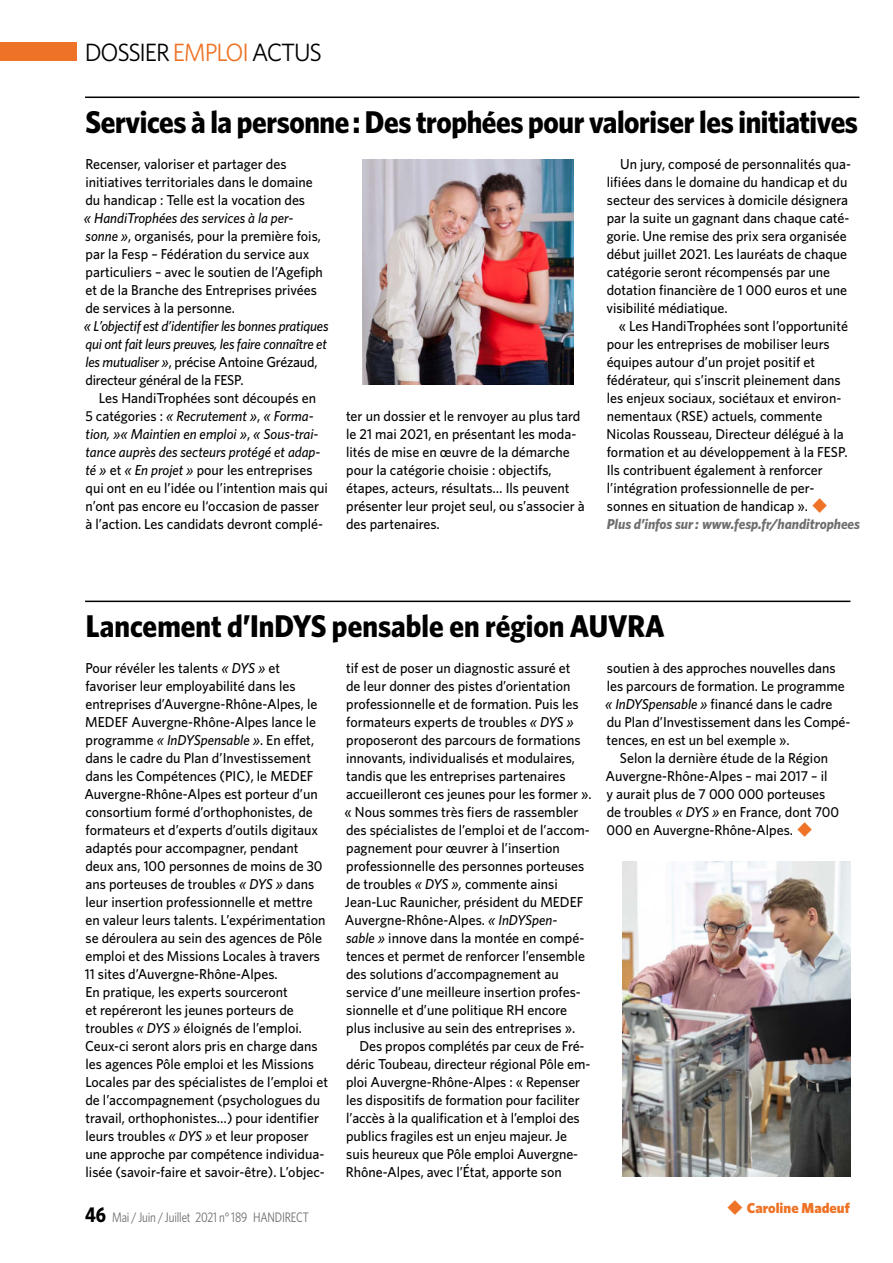
<style>
.page{position:relative;width:893px;height:1263px;background:#fff}
.page>*{position:absolute;margin:0;border:0;box-sizing:border-box;transform-origin:0 0}
.t1{font:700 31.5px "Whitney Narrow";letter-spacing:-.015em;color:#000}
.t2{font:25.05px "Whitney";letter-spacing:-.05em;color:#000}
.t3{font:500 14.4px/18px "Whitney";color:#000}
.t4{font:italic 500 14.4px/18px "Whitney";letter-spacing:-.015em;color:#000}
.t5{font:italic 700 14.4px "Whitney";letter-spacing:-.005em;color:#706f6f}
.t6{font:900 14.4px "Whitney";color:#ee7326}
.t7{font:13.8px "Whitney Narrow";letter-spacing:-.015em;color:#706f6f;scale:.9 1}
.s1{color:#ee7326}
.s2{font-style:italic}
.s3{font-style:normal}
.s4{font-weight:700;font-size:21.3px;color:#000}
</style>
<div class="page">
<div style="left:0;top:43px;width:76px;height:18px;background:#ee7326"></div>
<hr style="left:85px;top:97px;width:774px;height:1px;background:#000">
<hr style="left:85px;top:601px;width:765px;height:1px;background:#000">
<img style="left:623px;top:862px;width:227px;height:314px">
<img style="left:362px;top:160px;width:211px;height:225px">
<h2 class="t2" style="left:85px;top:38px;width:239px">DOSSIER <span class="s1">EMPLOI</span> ACTUS</h2>
<h1 class="t1" style="left:86px;top:104px;width:774px">Services à la personne : Des trophées pour valoriser les initiatives</h1>
<p class="t3" style="left:85px;top:154px;width:229px">Recenser, valoriser et partager des initiatives territoriales dans le domaine du handicap : Telle est la vocation des</p>
<p class="t3" style="left:84px;top:208px;width:241px"><span class="s2">« HandiTrophées des services à la per&shy;sonne »</span>, organisés, pour la première fois, par la Fesp – Fédération du service aux particuliers – avec le soutien de l’Agefiph et de la Branche des Entreprises privées de services à la personne.</p>
<p class="t4" style="left:84px;top:316px;width:246px">« L’objectif est d’identifier les bonnes pratiques qui ont fait leurs preuves, les faire connaître et les mutualiser »<span class="s3">, précise Antoine Grézaud, directeur général de la FESP.</span></p>
<p class="t3" style="left:85px;top:388px;width:244px;text-indent:13px">Les HandiTrophées sont découpés en<br>5 catégories : <span class="s2">« Recrutement »</span>, <span class="s2">« Forma&shy;tion, »« Maintien en emploi »</span>, <span class="s2">« Sous-trai&shy;tance auprès des secteurs protégé et adap&shy;té »</span> et <span class="s2">« En projet »</span> pour les entreprises qui ont en eu l’idée ou l’intention mais qui n’ont pas encore eu l‘occasion de passer à l’action. Les candidats devront complé-</p>
<p class="t3" style="left:346px;top:406px;width:240px">ter un dossier et le renvoyer au plus tard le 21 mai 2021, en présentant les moda&shy;lités de mise en œuvre de la démarche pour la catégorie choisie : objectifs, étapes, acteurs, résultats… Ils peuvent présenter leur projet seul, ou s’associer à des partenaires.</p>
<p class="t3" style="left:606px;top:154px;width:246px;text-indent:14px">Un jury, composé de personnalités qua&shy;lifiées dans le domaine du handicap et du secteur des services à domicile désignera par la suite un gagnant dans chaque caté&shy;gorie. Une remise des prix sera organisée début juillet 2021. Les lauréats de chaque catégorie seront récompensés par une dotation financière de 1 000 euros et une visibilité médiatique.</p>
<p class="t3" style="left:607px;top:316px;width:243px;text-indent:12px">« Les HandiTrophées sont l’opportunité pour les entreprises de mobiliser leurs équipes autour d’un projet positif et fédérateur, qui s’inscrit pleinement dans les enjeux sociaux, sociétaux et environ&shy;nementaux (RSE) actuels, commente Nicolas Rousseau, Directeur délégué à la formation et au développement à la FESP.<br>Ils contribuent également à renforcer l’intégration professionnelle de per&shy;sonnes en situation de handicap ». <span class="s1">◆</span></p>
<p class="t5" style="left:607px;top:516px;width:255px">Plus d’infos sur : www.fesp.fr/handitrophees</p>
<h1 class="t1" style="left:86px;top:608px;width:580px">Lancement d’InDYS pensable en région AUVRA</h1>
<p class="t3" style="left:84px;top:658px;width:245px">Pour révéler les talents <span class="s2">« DYS »</span> et favoriser leur employabilité dans les entreprises d’Auvergne-Rhône-Alpes, le MEDEF Auvergne-Rhône-Alpes lance le programme <span class="s2">« InDYSpensable »</span>. En effet, dans le cadre du Plan d’Investissement dans les Compétences (PIC), le MEDEF Auvergne-Rhône-Alpes est porteur d’un consortium formé d’orthophonistes, de formateurs et d’experts d’outils digitaux adaptés pour accompagner, pendant deux ans, 100 personnes de moins de 30 ans porteuses de troubles <span class="s2">« DYS »</span> dans leur insertion professionnelle et mettre en valeur leurs talents. L’expérimentation se déroulera au sein des agences de Pôle emploi et des Missions Locales à travers 11 sites d’Auvergne-Rhône-Alpes.<br>En pratique, les experts sourceront<br>et repéreront les jeunes porteurs de troubles <span class="s2">« DYS »</span> éloignés de l’emploi.<br>Ceux-ci seront alors pris en charge dans les agences Pôle emploi et les Missions Locales par des spécialistes de l’emploi et de l’accompagnement (psychologues du travail, orthophonistes…) pour identifier leurs troubles <span class="s2">« DYS »</span> et leur proposer une approche par compétence individua&shy;lisée (savoir-faire et savoir-être). L’objec-</p>
<p class="t3" style="left:344px;top:658px;width:249px">tif est de poser un diagnostic assuré et<br>de leur donner des pistes d’orientation professionnelle et de formation. Puis les formateurs experts de troubles <span class="s2">« DYS » </span>proposeront des parcours de formations innovants, individualisés et modulaires, tandis que les entreprises partenaires accueilleront ces jeunes pour les former ». « Nous sommes très fiers de rassembler des spécialistes de l’emploi et de l’accom&shy;pagnement pour œuvrer à l’insertion professionnelle des personnes porteuses de troubles <span class="s2">« DYS »,</span> commente ainsi Jean-Luc Raunicher, président du MEDEF Auvergne-Rhône-Alpes. <span class="s2">« InDYSpen-<br>sable »</span> innove dans la montée en compé&shy;tences et permet de renforcer l’ensemble des solutions d’accompagnement au service d’une meilleure insertion profes&shy;sionnelle et d’une politique RH encore plus inclusive au sein des entreprises ».</p>
<p class="t3" style="left:346px;top:1036px;width:246px;text-indent:13px">Des propos complétés par ceux de Fré&shy;déric Toubeau, directeur régional Pôle em&shy;ploi Auvergne-Rhône-Alpes : « Repenser les dispositifs de formation pour faciliter l’accès à la qualification et à l’emploi des publics fragiles est un enjeu majeur. Je suis heureux que Pôle emploi Auvergne-Rhône-Alpes, avec l’État, apporte son</p>
<p class="t3" style="left:607px;top:658px;width:230px">soutien à des approches nouvelles dans</p>
<p class="t3" style="left:607px;top:676px;width:239px">les parcours de formation. Le programme</p>
<p class="t3" style="left:605px;top:694px;width:229px"><span class="s2">« InDYSpensable »</span> financé dans le cadre</p>
<p class="t3" style="left:607px;top:712px;width:245px">du Plan d’Investissement dans les Compé-</p>
<p class="t3" style="left:607px;top:730px;width:185px">tences, en est un bel exemple ».</p>
<p class="t3" style="left:620px;top:748px;width:210px">Selon la dernière étude de la Région</p>
<p class="t3" style="left:606px;top:766px;width:223px">Auvergne-Rhône-Alpes – mai 2017 – il</p>
<p class="t3" style="left:606px;top:784px;width:220px">y aurait plus de 7 000 000 porteuses</p>
<p class="t3" style="left:607px;top:802px;width:234px">de troubles <span class="s2">« DYS »</span> en France, dont 700</p>
<p class="t3" style="left:607px;top:820px;width:208px">000 en Auvergne-Rhône-Alpes. <span class="s1">◆</span></p>
<p class="t7" style="left:85px;top:1209px;width:250px"><span class="s4">46</span> Mai / Juin / Juillet 2021 n° 189 HANDIRECT</p>
<p class="t6" style="left:726px;top:1201px;width:125px">◆ Caroline Madeuf</p>
</div>
